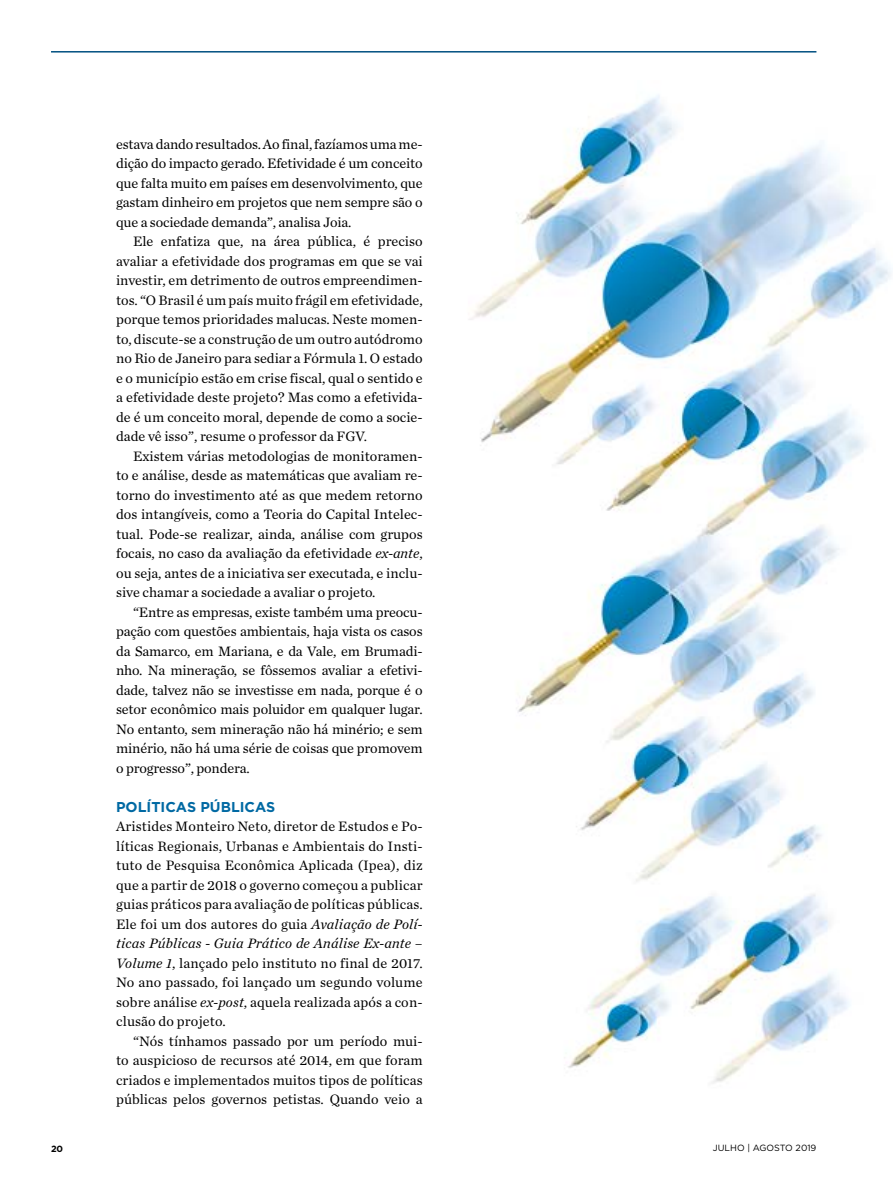
<style>
.page{position:relative;width:893px;height:1191px;background:#fff}
.page>*{position:absolute;margin:0;border:0;box-sizing:border-box;transform-origin:0 0}
.t1{font:14.25px/19.5px "Chronicle Text G1";color:#000;text-align:justify}
.t2{font:700 14.25px "Gotham";color:#0069a3}
.t3{font:9px "Gotham";color:#000}
.t4{font:700 9px "Gotham";color:#000}
.s1{font-style:italic}
</style>
<div class="page">
<hr style="left:51px;top:51px;width:765px;height:2px;background:#005081">
<img style="left:469px;top:95px;width:422px;height:988px">
<p class="t1" style="left:116px;top:133px;width:308px">estava dando resultados. Ao final, fazíamos uma me&shy;dição do impacto gerado. Efetividade é um conceito que falta muito em países em desenvolvimento, que gastam dinheiro em projetos que nem sempre são o que a sociedade demanda”, analisa Joia.</p>
<p class="t1" style="left:116px;top:231px;width:308px;text-indent:17px">Ele enfatiza que, na área pública, é preciso avaliar a efetividade dos programas em que se vai investir, em detrimento de outros empreendimen&shy;tos. “O Brasil é um país muito frágil em efetividade, porque temos prioridades malucas. Neste momen&shy;to, discute-se a construção de um outro autódromo no Rio de Janeiro para sediar a Fórmula 1. O estado e o município estão em crise fiscal, qual o sentido e a efetividade deste projeto? Mas como a efetivida&shy;de é um conceito moral, depende de como a socie&shy;dade vê isso”, resume o professor da FGV.</p>
<p class="t1" style="left:116px;top:445px;width:308px;text-indent:17px">Existem várias metodologias de monitoramen&shy;to e análise, desde as matemáticas que avaliam re&shy;torno do investimento até as que medem retorno dos intangíveis, como a Teoria do Capital Intelec&shy;tual. Pode-se realizar, ainda, análise com grupos focais, no caso da avaliação da efetividade <span class="s1">ex-ante</span>, ou seja, antes de a iniciativa ser executada, e inclu&shy;sive chamar a sociedade a avaliar o projeto.</p>
<p class="t1" style="left:116px;top:601px;width:308px;text-indent:17px">“Entre as empresas, existe também uma preocu&shy;pação com questões ambientais, haja vista os casos da Samarco, em Mariana, e da Vale, em Brumadi&shy;nho. Na mineração, se fôssemos avaliar a efetivi&shy;dade, talvez não se investisse em nada, porque é o setor econômico mais poluidor em qualquer lugar.<br>No entanto, sem mineração não há minério; e sem minério, não há uma série de coisas que promovem o progresso”, pondera.</p>
<p class="t2" style="left:116px;top:797px;width:161px">POLÍTICAS PÚBLICAS</p>
<p class="t1" style="left:116px;top:816px;width:308px">Aristides Monteiro Neto, diretor de Estudos e Po&shy;líticas Regionais, Urbanas e Ambientais do Insti&shy;tuto de Pesquisa Econômica Aplicada (Ipea), diz que a partir de 2018 o governo começou a publicar guias práticos para avaliação de políticas públicas.<br>Ele foi um dos autores do guia <span class="s1">Avaliação de Polí&shy;ticas Públicas - Guia Prático de Análise Ex-ante – Volume 1</span>, lançado pelo instituto no final de 2017.<br>No ano passado, foi lançado um segundo volume sobre análise <span class="s1">ex-post</span>, aquela realizada após a con&shy;clusão do projeto.</p>
<p class="t1" style="left:116px;top:1030px;width:308px;text-indent:17px">“Nós tínhamos passado por um período mui&shy;to auspicioso de recursos até 2014, em que foram criados e implementados muitos tipos de políticas públicas pelos governos petistas. Quando veio a</p>
<p class="t4" style="left:51px;top:1142px;width:14px">20</p>
<p class="t3" style="left:713px;top:1141px;width:105px">JULHO | AGOSTO 2019</p>
</div>
